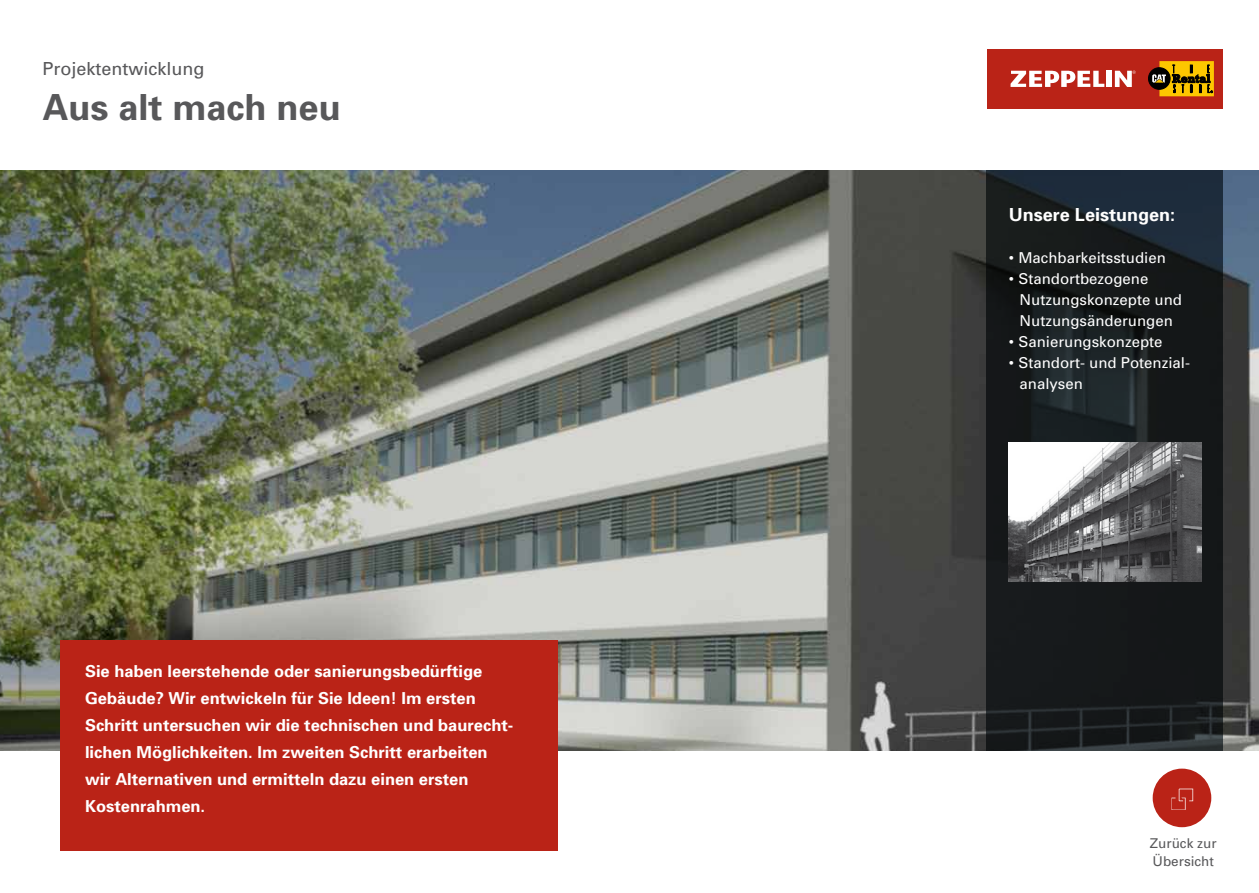
<style>
.page{position:relative;width:1259px;height:893px;background:#fff}
.page>*{position:absolute;margin:0;border:0;box-sizing:border-box;transform-origin:0 0}
.t1{font:700 36px "Univers";color:#58585a}
.t2{font:18px "Univers";color:#58585a}
.t3{font:700 18px "Univers";color:#fff}
.t4{font:700 16.5px/27px "Univers";color:#fff}
.t5{font:15px/21px "Univers";color:#fff}
.t6{font:13.5px/18px "Univers";color:#58585a}
</style>
<div class="page">
<div style="left:986px;top:49px;width:236px;height:60px;background:#ba2317"></div>
<svg style="left:1115px;top:71px;width:20px;height:16px"></svg>
<div style="left:1106px;top:71px;width:5px;height:16px;background:#fff"></div>
<svg style="left:1010px;top:71px;width:94px;height:16px"></svg>
<div style="left:1148px;top:68px;width:22px;height:21px;background:#000;border-radius:50%"></div>
<div style="left:1148px;top:68px;width:22px;height:21px;border:1px solid #000;border-radius:50%"></div>
<svg style="left:1152px;top:61px;width:62px;height:35px;background:#a57d08"></svg>
<img style="left:0;top:170px;width:1259px;height:581px">
<div style="left:61px;top:640px;width:497px;height:210px;background:#ba2317"></div>
<svg style="left:986px;top:170px;width:237px;height:581px;background:#181d1f"></svg>
<img style="left:1009px;top:442px;width:192px;height:139px">
<img style="left:1152px;top:769px;width:59px;height:58px;border-radius:29px">
<p class="t2" style="left:43px;top:58px;width:164px">Projektentwicklung</p>
<h1 class="t1" style="left:43px;top:86px;width:300px">Aus alt mach neu</h1>
<p class="t4" style="left:85px;top:657px;width:430px">Sie haben leerstehende oder sanierungsbedürftige Gebäude? Wir entwickeln für Sie Ideen! Im ersten Schritt untersuchen wir die technischen und baurecht&shy;lichen Möglichkeiten. Im zweiten Schritt erarbeiten wir Alternativen und ermitteln dazu einen ersten Kostenrahmen.</p>
<p class="t3" style="left:1009px;top:203px;width:168px">Unsere Leistungen:</p>
<p class="t5" style="left:1009px;top:247px;width:158px">• Machbarkeitsstudien</p>
<p class="t5" style="left:1019px;top:268px;width:164px;text-indent:-11px">• Standortbezogene<br>Nutzungskonzepte und<br>Nutzungsänderungen</p>
<p class="t5" style="left:1009px;top:331px;width:155px">• Sanierungskonzepte</p>
<p class="t5" style="left:1019px;top:352px;width:172px;text-indent:-11px">• Standort- und Potenzial&shy;analysen</p>
<p class="t6" style="left:1150px;top:834px;width:68px">Zurück zur<br>Übersicht</p>
</div>
